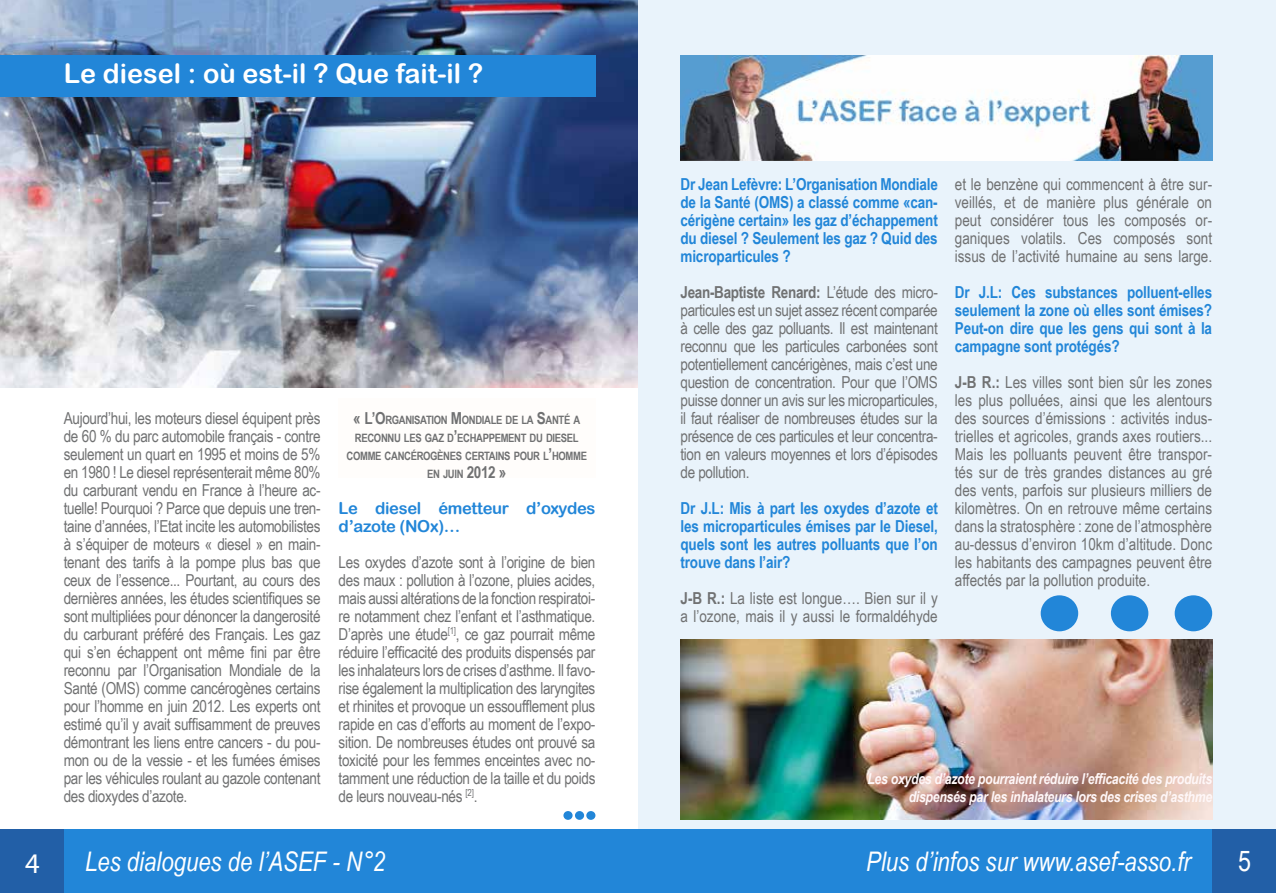
<style>
.page{position:relative;width:1276px;height:893px;background:#fff}
.page>*{position:absolute;margin:0;border:0;box-sizing:border-box;transform-origin:0 0}
.t1{font:28.5px "Myriad Pro";color:#fff}
.t2{font:28.5px "Arial Narrow";color:#fff}
.t3{font:italic 27px "Arial Narrow";color:#fff}
.t4{font:27px "Arial Rounded MT Bold";color:#fff}
.t5{font:16.5px/18px "Arial Narrow";letter-spacing:-.005em;color:#707172;text-align:justify}
.t6{font:700 16.5px/18px "Arial Narrow";letter-spacing:-.01em;color:#2286d8;text-align:justify}
.t7{font:16.5px/18px "Arial Rounded MT Bold";letter-spacing:-.02em;color:#2286d8}
.t8{font:italic 700 15px/18px "Arial Narrow";letter-spacing:-.02em;color:#fff7f8;text-align:right}
.t9{font:700 11.55px/18px "Arial Narrow";letter-spacing:-.03em;color:#707172;text-align:center}
.s1{font-size:16.5px}
.s2{font-weight:700}
</style>
<div class="page">
<div style="left:638px;top:0;width:638px;height:829px;background:#e9f3fb"></div>
<div style="left:64px;top:829px;width:574px;height:64px;background:#2286d8"></div>
<div style="left:638px;top:829px;width:574px;height:64px;background:#2286d8"></div>
<div style="left:0;top:829px;width:64px;height:64px;background:#225fa7"></div>
<div style="left:1212px;top:829px;width:64px;height:64px;background:#225fa7"></div>
<img style="left:0;top:0;width:638px;height:388px">
<div style="left:0;top:55px;width:595px;height:42px;background:#2286d8"></div>
<div style="left:563px;top:811px;width:9px;height:9px;background:#2286d8;border-radius:50%"></div>
<div style="left:575px;top:811px;width:9px;height:9px;background:#2286d8;border-radius:50%"></div>
<div style="left:586px;top:811px;width:9px;height:9px;background:#2286d8;border-radius:50%"></div>
<img style="left:680px;top:640px;width:532px;height:180px">
<div style="left:1040px;top:595px;width:38px;height:36px;background:#2286d8;border-radius:50%"></div>
<div style="left:1174px;top:595px;width:38px;height:36px;background:#2286d8;border-radius:50%"></div>
<div style="left:1111px;top:595px;width:37px;height:36px;background:#2286d8;border-radius:50%"></div>
<div style="left:338px;top:398px;width:257px;height:80px;background:#fffdfb"></div>
<img style="left:680px;top:55px;width:532px;height:105px">
<h2 class="t4" style="left:64px;top:58px;width:421px">Le diesel : où est-il ? Que fait-il ?</h2>
<p class="t5" style="left:64px;top:408px;width:258px">Aujourd’hui, les moteurs diesel équipent près de 60 % du parc automobile français - contre seulement un quart en 1995 et moins de 5% en 1980 ! Le diesel représenterait même 80% du carburant vendu en France à l’heure ac&shy;tuelle! Pourquoi ? Parce que depuis une tren&shy;taine d’années, l’Etat incite les automobilistes à s’équiper de moteurs « diesel » en main&shy;tenant des tarifs à la pompe plus bas que ceux de l’essence... Pourtant, au cours des dernières années, les études scientifiques se sont multipliées pour dénoncer la dangerosité du carburant préféré des Français. Les gaz qui s’en échappent ont même fini par être reconnu par l’Organisation Mondiale de la Santé (OMS) comme cancérogènes certains pour l’homme en juin 2012. Les experts ont estimé qu’il y avait suffisamment de preuves démontrant les liens entre cancers - du pou&shy;mon ou de la vessie - et les fumées émises par les véhicules roulant au gazole contenant des dioxydes d’azote.</p>
<p class="t9" style="left:346px;top:410px;width:242px"><span class="s1">« L’O</span>RGANISATION <span class="s1">M</span>ONDIALE DE LA <span class="s1">S</span>ANTÉ A RECONNU LES GAZ D<span class="s1">’</span>ECHAPPEMENT DU DIESEL COMME CANCÉROGÈNES CERTAINS POUR L<span class="s1">’</span>HOMME EN JUIN <span class="s1">2012 »</span></p>
<p class="t7" style="left:339px;top:499px;width:258px">Le diesel émetteur d’oxydes d’azote (NOx)…</p>
<p class="t5" style="left:339px;top:552px;width:258px">Les oxydes d’azote sont à l’origine de bien des maux : pollution à l’ozone, pluies acides, mais aussi altérations de la fonction respiratoi&shy;re notamment chez l’enfant et l’asthmatique.<br>D’après une étude<sup>[1]</sup>, ce gaz pourrait même réduire l’efficacité des produits dispensés par les inhalateurs lors de crises d’asthme. Il favo&shy;rise également la multiplication des laryngites et rhinites et provoque un essoufflement plus rapide en cas d’efforts au moment de l’expo&shy;sition. De nombreuses études ont prouvé sa toxicité pour les femmes enceintes avec no&shy;tamment une réduction de la taille et du poids de leurs nouveau-nés <sup>[2]</sup>.</p>
<p class="t6" style="left:680px;top:174px;width:259px">Dr Jean Lefèvre: L’Organisation Mondiale de la Santé (OMS) a classé comme «can&shy;cérigène certain» les gaz d’échappement du diesel ? Seulement les gaz ? Quid des microparticules ?</p>
<p class="t5" style="left:680px;top:282px;width:259px"><span class="s2">Jean-Baptiste Renard:</span> L’étude des micro&shy;particules est un sujet assez récent comparée à celle des gaz polluants. Il est maintenant reconnu que les particules carbonées sont potentiellement cancérigènes, mais c’est une question de concentration. Pour que l’OMS puisse donner un avis sur les microparticules, il faut réaliser de nombreuses études sur la présence de ces particules et leur concentra&shy;tion en valeurs moyennes et lors d’épisodes de pollution.</p>
<p class="t6" style="left:680px;top:498px;width:259px">Dr J.L: Mis à part les oxydes d’azote et les microparticules émises par le Diesel, quels sont les autres polluants que l’on trouve dans l’air?</p>
<p class="t5" style="left:680px;top:588px;width:259px"><span class="s2">J-B R.:</span> La liste est longue…. Bien sur il y a l’ozone, mais il y aussi le formaldéhyde</p>
<p class="t5" style="left:955px;top:174px;width:259px">et le benzène qui commencent à être sur&shy;veillés, et de manière plus générale on peut considérer tous les composés or&shy;ganiques volatils. Ces composés sont issus de l’activité humaine au sens large.</p>
<p class="t6" style="left:955px;top:282px;width:259px">Dr J.L: Ces substances polluent-elles seulement la zone où elles sont émises?<br>Peut-on dire que les gens qui sont à la campagne sont protégés?</p>
<p class="t5" style="left:955px;top:372px;width:259px"><span class="s2">J-B R.:</span> Les villes sont bien sûr les zones les plus polluées, ainsi que les alentours des sources d’émissions : activités indus&shy;trielles et agricoles, grands axes routiers...<br>Mais les polluants peuvent être transpor&shy;tés sur de très grandes distances au gré des vents, parfois sur plusieurs milliers de kilomètres. On en retrouve même certains dans la stratosphère : zone de l’atmosphère au-dessus d’environ 10km d’altitude. Donc les habitants des campagnes peuvent être affectés par la pollution produite.</p>
<p class="t8" style="left:867px;top:769px;width:346px">Les oxydes d’azote pourraient réduire l’efficacité des produits dispensés par les inhalateurs lors des crises d’asthme</p>
<h1 class="t1" style="left:25px;top:845px;width:16px">4</h1>
<h2 class="t3" style="left:85px;top:843px;width:301px">Les dialogues de l’ASEF - N°2</h2>
<h2 class="t3" style="left:866px;top:843px;width:326px">Plus d’infos sur www.asef-asso.fr</h2>
<h1 class="t2" style="left:1238px;top:840px;width:14px">5</h1>
</div>
